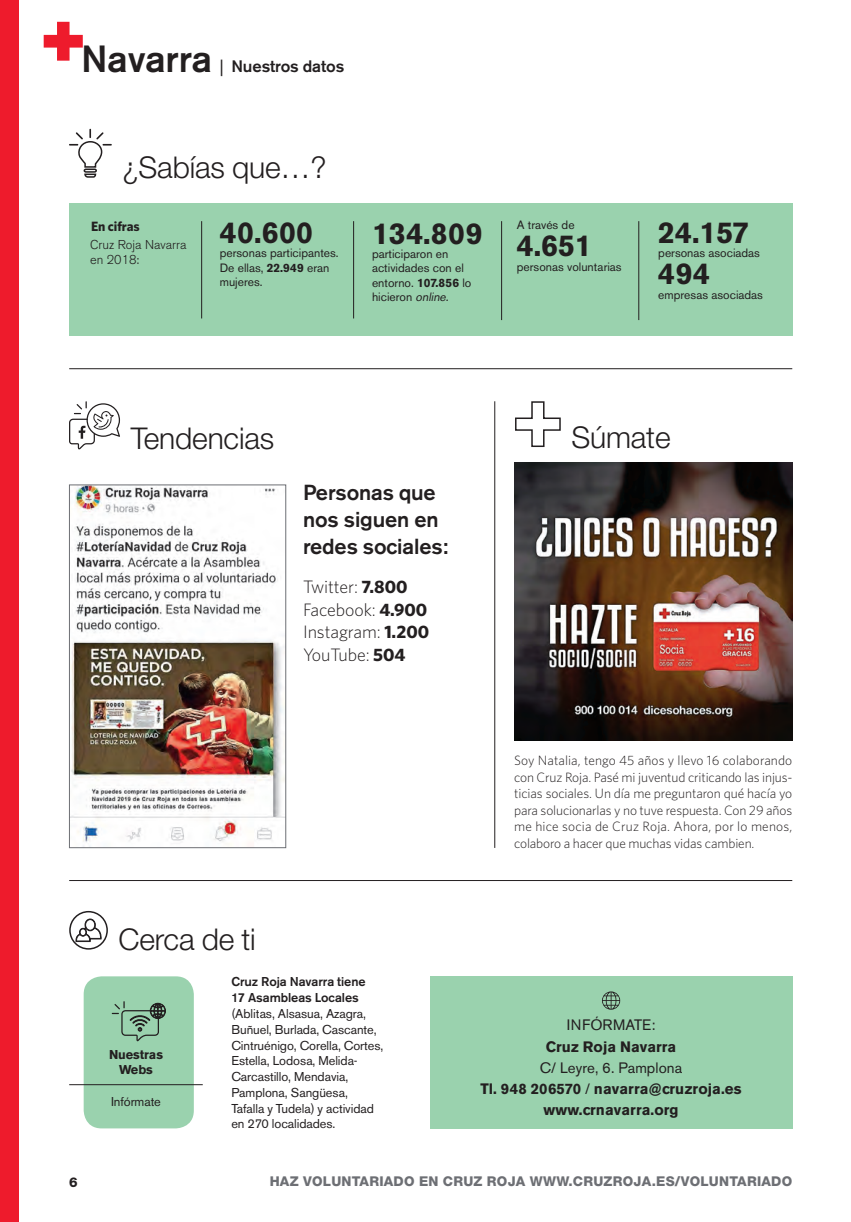
<style>
.page{position:relative;width:851px;height:1222px;background:#fff}
.page>*{position:absolute;margin:0;border:0;box-sizing:border-box;transform-origin:0 0}
.t1{font:500 37.5px "Akzidenz Grotesk BE";letter-spacing:-.005em;color:#231f20}
.t2{font:300 30px "Helvetica Neue";letter-spacing:-.005em;color:#231f20}
.t3{font:700 30px "Akzidenz Grotesk BE";letter-spacing:.01em;color:#231f20}
.t4{font:500 21.6px/27px "Akzidenz Grotesk BE";letter-spacing:-.005em;color:#231f20}
.t5{font:300 18px/22.5px "Whitney";letter-spacing:-.005em;color:#231f20}
.t6{font:500 16.5px "Akzidenz Grotesk BE";letter-spacing:-.005em;color:#231f20}
.t7{font:700 15px/21px "Akzidenz Grotesk BE";letter-spacing:.005em;color:#231f20;text-align:center}
.t8{font:15px "Akzidenz Grotesk BE";letter-spacing:.005em;color:#231f20}
.t9{font:300 13.5px/16.5px "Whitney";letter-spacing:-.01em;color:#231f20;text-align:justify}
.t10{font:800 13.5px "Helvetica Neue";letter-spacing:.02em;color:#6d6f74}
.t11{font:700 13.5px "Whitney";letter-spacing:-.005em;color:#231f20}
.t12{font:800 13.5px "Helvetica Neue";color:#231f20}
.t13{font:12.75px/15.8px "Akzidenz Grotesk BE";letter-spacing:-.005em;color:#231f20}
.t14{font:500 12.75px/15.8px "Akzidenz Grotesk BE";letter-spacing:-.005em;color:#231f20}
.t15{font:300 12.75px/15px "Akzidenz Grotesk BE";color:#231f20}
.t16{font:700 12.75px/15.8px "Akzidenz Grotesk BE";letter-spacing:-.005em;color:#231f20;text-align:center}
.t17{font:12px/14.4px "Akzidenz Grotesk BE";color:#231f20}
.s1{font-weight:400}
.s2{font-weight:700}
.s3{font-style:italic}
</style>
<div class="page">
<div style="left:0;top:0;width:19px;height:1221px;background:#ee1b2c"></div>
<svg style="left:44px;top:22px;width:39px;height:39px"></svg>
<hr style="left:69px;top:368px;width:723px;height:1px;background:#231f20">
<hr style="left:69px;top:880px;width:723px;height:1px;background:#231f20">
<hr style="left:494px;top:401px;width:1px;height:446px;background:#231f20">
<img style="left:71px;top:486px;width:213px;height:357px">
<div style="left:69px;top:484px;width:217px;height:363px;border:1px solid #6d6f74"></div>
<div style="left:69px;top:204px;width:723px;height:132px;background:#9ad2ae"></div>
<hr style="left:353px;top:221px;width:1px;height:97px;background:#231f20">
<hr style="left:201px;top:221px;width:1px;height:97px;background:#231f20">
<hr style="left:501px;top:221px;width:1px;height:99px;background:#231f20">
<hr style="left:638px;top:221px;width:1px;height:99px;background:#231f20">
<div style="left:84px;top:976px;width:110px;height:152px;background:#9ad2ae;border-radius:18px"></div>
<hr style="left:69px;top:1084px;width:134px;height:1px;background:#231f20">
<svg style="left:112px;top:1001px;width:54px;height:40px"></svg>
<svg style="left:69px;top:129px;width:43px;height:49px"></svg>
<svg style="left:69px;top:401px;width:51px;height:48px"></svg>
<div style="left:69px;top:910px;width:39px;height:39px;border:2px solid #231f20;border-radius:50%"></div>
<svg style="left:75px;top:918px;width:27px;height:23px"></svg>
<svg style="left:515px;top:401px;width:46px;height:46px"></svg>
<div style="left:430px;top:976px;width:362px;height:152px;background:#9ad2ae"></div>
<svg style="left:602px;top:991px;width:18px;height:18px"></svg>
<img style="left:514px;top:462px;width:278px;height:278px">
<h1 class="t1" style="left:81px;top:45px;width:132px">Navarra</h1>
<p class="t6" style="left:220px;top:60px;width:126px"><span class="s1">|</span> Nuestros datos</p>
<h2 class="t2" style="left:123px;top:156px;width:205px">¿Sabías que…?</h2>
<p class="t11" style="left:91px;top:221px;width:50px">En cifras</p>
<h2 class="t3" style="left:220px;top:221px;width:95px">40.600</h2>
<p class="t17" style="left:220px;top:247px;width:120px">personas participantes.<br>De ellas, <span class="s2">22.949</span> eran mujeres.</p>
<p class="t15" style="left:90px;top:238px;width:98px">Cruz Roja Navarra en 2018:</p>
<h2 class="t3" style="left:372px;top:222px;width:112px">134.809</h2>
<p class="t17" style="left:372px;top:248px;width:101px">participaron en actividades con el entorno. <span class="s2">107.856</span> lo hicieron <span class="s3">online.</span></p>
<p class="t17" style="left:517px;top:219px;width:59px">A través de</p>
<h2 class="t3" style="left:517px;top:235px;width:76px">4.651</h2>
<p class="t17" style="left:517px;top:260px;width:106px">personas voluntarias</p>
<h2 class="t3" style="left:658px;top:221px;width:93px">24.157</h2>
<p class="t17" style="left:658px;top:247px;width:103px">personas asociadas</p>
<h2 class="t3" style="left:658px;top:263px;width:53px">494</h2>
<p class="t17" style="left:658px;top:288px;width:106px">empresas asociadas</p>
<h2 class="t2" style="left:131px;top:427px;width:145px">Tendencias</h2>
<h3 class="t4" style="left:303px;top:481px;width:147px">Personas que nos siguen en redes sociales:</h3>
<h3 class="t5" style="left:303px;top:577px;width:128px">Twitter: <span class="s2">7.800<br></span>Facebook: <span class="s2">4.900<br></span>Instagram: <span class="s2">1.200<br></span>YouTube: <span class="s2">504</span></h3>
<h2 class="t2" style="left:118px;top:928px;width:139px">Cerca de ti</h2>
<h2 class="t2" style="left:571px;top:426px;width:101px">Súmate</h2>
<p class="t9" style="left:514px;top:753px;width:280px">Soy Natalia, tengo 45 años y llevo 16 colaborando con Cruz Roja. Pasé mi juventud criticando las injus&shy;ticias sociales. Un día me preguntaron qué hacía yo para solucionarlas y no tuve respuesta. Con 29 años me hice socia de Cruz Roja. Ahora, por lo menos, colaboro a hacer que muchas vidas cambien.</p>
<p class="t12" style="left:69px;top:1176px;width:10px">6</p>
<p class="t16" style="left:109px;top:1046px;width:55px">Nuestras<br>Webs</p>
<p class="t13" style="left:111px;top:1094px;width:51px">Infórmate</p>
<p class="t14" style="left:231px;top:975px;width:136px">Cruz Roja Navarra tiene<br>17 Asambleas Locales</p>
<p class="t13" style="left:231px;top:1006px;width:154px">(Ablitas, Alsasua, Azagra,<br>Buñuel, Burlada, Cascante,<br>Cintruénigo, Corella, Cortes,<br>Estella, Lodosa, Melida-<br>Carcastillo, Mendavia,<br>Pamplona, Sangüesa,<br>Tafalla y Tudela) y actividad en 270 localidades.</p>
<p class="t8" style="left:567px;top:1019px;width:90px">INFÓRMATE:</p>
<p class="t7" style="left:546px;top:1036px;width:132px">Cruz Roja Navarra</p>
<p class="t7" style="left:481px;top:1057px;width:262px"><span class="s1">C/ Leyre, 6. Pamplona<br></span>Tl. 948 206570 <span class="s1">/</span> navarra@cruzroja.es www.crnavarra.org</p>
<p class="t10" style="left:270px;top:1175px;width:524px">HAZ VOLUNTARIADO EN CRUZ ROJA WWW.CRUZROJA.ES/VOLUNTARIADO</p>
</div>
